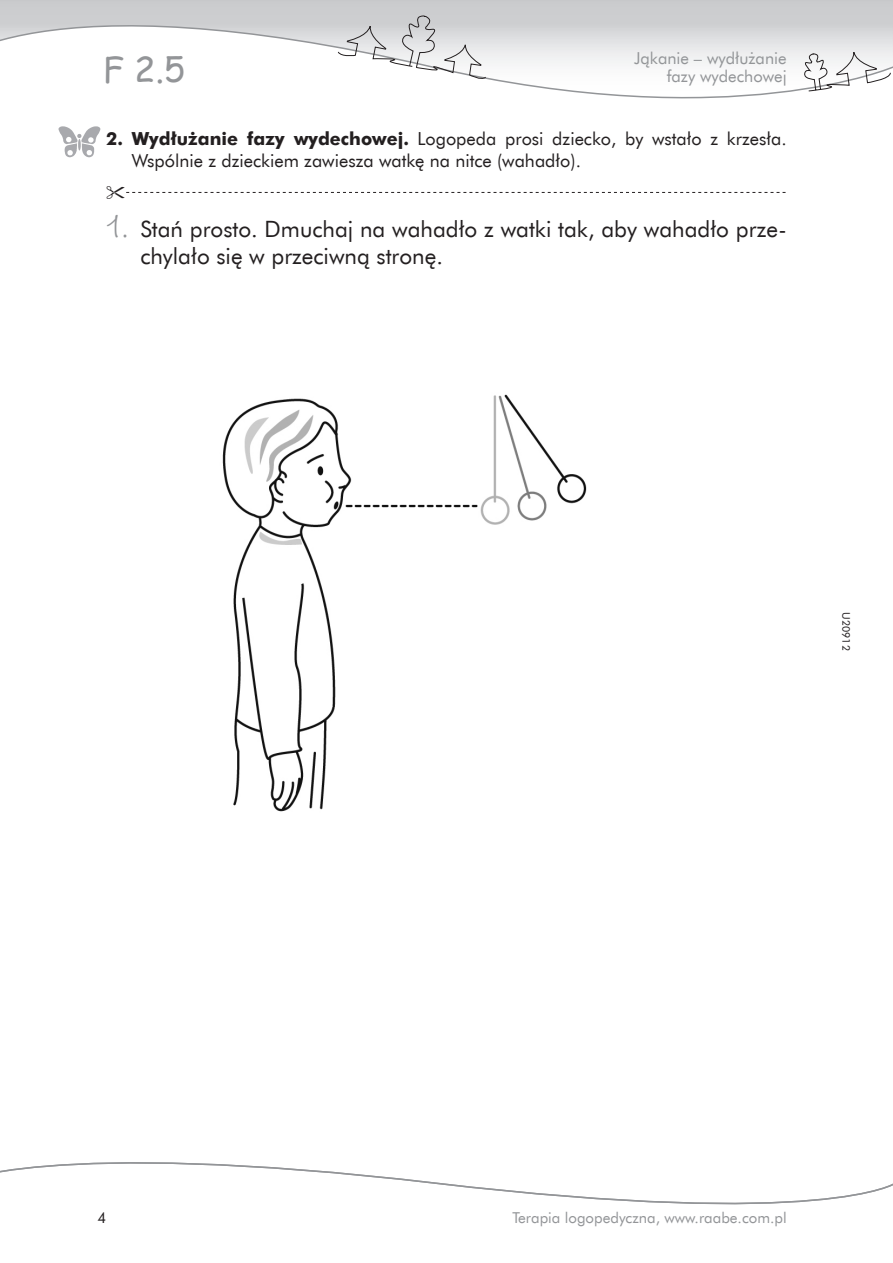
<style>
.page{position:relative;width:893px;height:1263px;background:#fff}
.page>*{position:absolute;margin:0;border:0;box-sizing:border-box;transform-origin:0 0}
.t1{font:34.5px "Comic Sans MS";color:#939598}
.t2{font:22.5px/27px "Futura EU Normal";color:#231f20}
.t3{font:18px/21.6px "Futura EU Normal";color:#231f20}
.t4{font:16.5px/18px "Futura EU Normal";color:#939598;text-align:right}
.t5{font:15px "Futura EU Normal";color:#939598}
.t6{font:15px "Futura EU Normal";color:#231f20}
.t7{font:10.5px "Futura EU Normal";color:#231f20}
.s1{font-family:"Futura EU Bold"}
.s2{font-family:"Wiesbaden Swing Com";font-size:31.5px;color:#939598}
</style>
<div class="page">
<svg style="left:0;top:1162px;width:893px;height:42px"></svg>
<svg style="left:0;top:0;width:802px;height:99px"></svg>
<svg style="left:802px;top:0;width:91px;height:92px"></svg>
<svg style="left:338px;top:14px;width:148px;height:67px"></svg>
<img style="left:59px;top:126px;width:41px;height:31px">
<img style="left:222px;top:394px;width:365px;height:418px">
<svg style="left:126px;top:191px;width:660px;height:2px"></svg>
<h1 class="t1" style="left:103px;top:44px;width:83px">F 2.5</h1>
<p class="t4" style="left:634px;top:50px;width:154px">Jąkanie – wydłużanie fazy wydechowej</p>
<p class="t3" style="left:132px;top:129px;width:656px;text-indent:-26px"><span class="s1">2. Wydłużanie fazy wydechowej.</span> Logopeda prosi dziecko, by wstało z krzesła.<br>Wspólnie z dzieckiem zawiesza watkę na nitce (wahadło).</p>
<p class="t2" style="left:140px;top:216px;width:648px;text-indent:-34px"><span class="s2">1.</span> Stań prosto. Dmuchaj na wahadło z watki tak, aby wahadło prze&shy;chylało się w przeciwną stronę.</p>
<p class="t7" style="left:853px;top:612px;width:40px;rotate:90deg">U20912</p>
<p class="t6" style="left:97px;top:1209px;width:10px">4</p>
<p class="t5" style="left:512px;top:1209px;width:276px">Terapia logopedyczna, www.raabe.com.pl</p>
</div>
